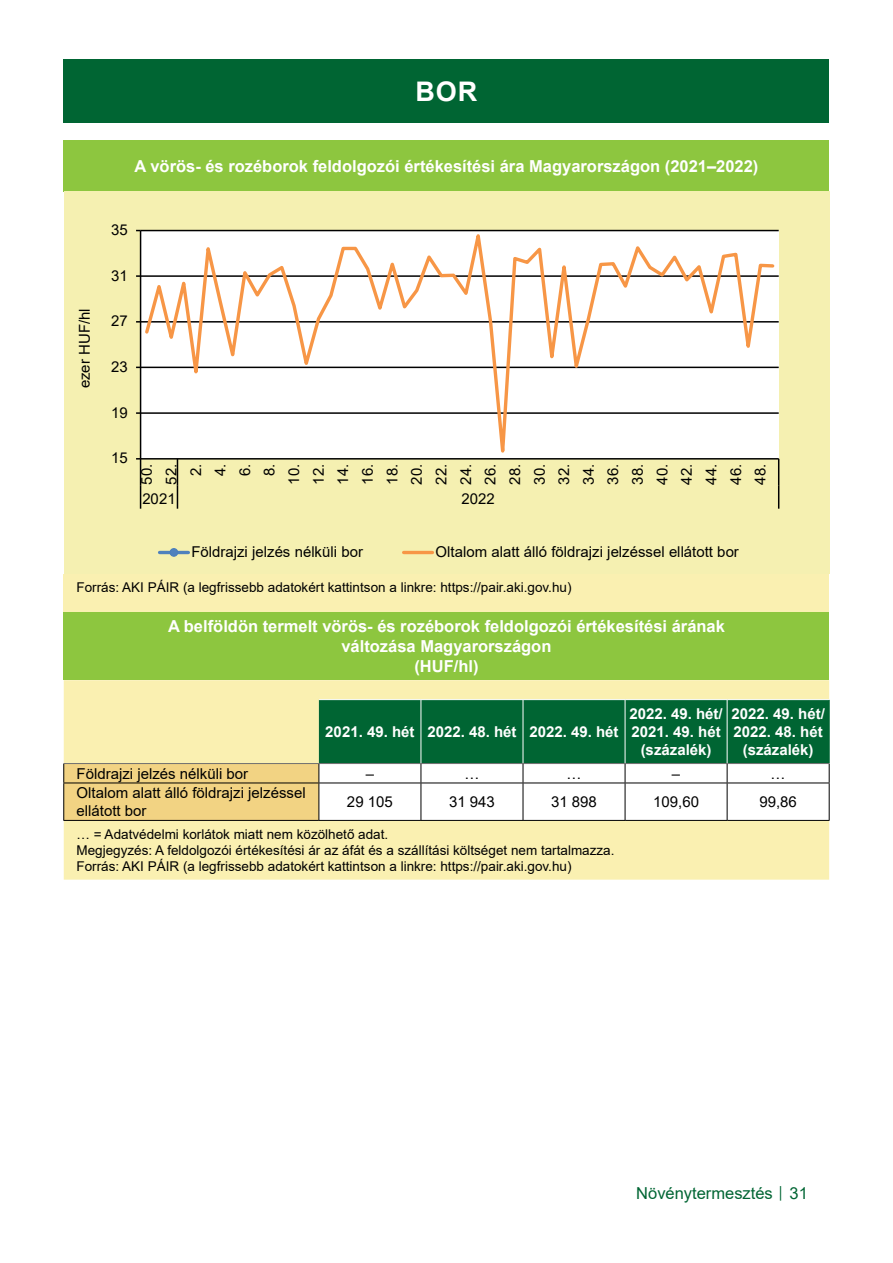
<style>
.page{position:relative;width:893px;height:1263px;background:#fff}
.page>*{position:absolute;margin:0;border:0;box-sizing:border-box;transform-origin:0 0}
.Cím_01_tartalomjegyz{font:700 27px "Arial";color:#fff}
.Tablazat_cime{font:700 16.5px/19.8px "Arial";color:#fff;text-align:center}
.t1{font:16.5px "Arial";color:#006533}
.Tablazat_bal_kategor{font:15px/24.6px "Arial";color:#000}
.Tablazat_fejlece_koz{font:700 15px/18px "Arial";color:#fff;text-align:center}
.Tablazat_kozep_ertek{font:15px "Arial";color:#000}
.Tablazat_forrasa{font:13.5px/16.2px "Arial";color:#000}
.s1{font-size:12px}
</style>
<div class="page">
<div style="left:64px;top:60px;width:765px;height:63px;background:#006533"></div>
<div style="left:64px;top:611px;width:765px;height:69px;background:#8dc63f"></div>
<div style="left:64px;top:680px;width:765px;height:200px;background:#faf0b1"></div>
<hr style="left:319px;top:699px;width:102px;height:1px;background:#fff">
<hr style="left:421px;top:699px;width:102px;height:1px;background:#fff">
<hr style="left:523px;top:699px;width:102px;height:1px;background:#fff">
<hr style="left:625px;top:699px;width:102px;height:1px;background:#fff">
<hr style="left:727px;top:699px;width:102px;height:1px;background:#fff">
<hr style="left:63px;top:820px;width:256px;height:1px;background:#000">
<hr style="left:319px;top:820px;width:102px;height:1px;background:#000">
<hr style="left:421px;top:820px;width:102px;height:1px;background:#000">
<hr style="left:523px;top:820px;width:102px;height:1px;background:#000">
<hr style="left:625px;top:820px;width:102px;height:1px;background:#000">
<hr style="left:727px;top:820px;width:102px;height:1px;background:#000">
<svg style="left:63px;top:700px;width:767px;height:120px"></svg>
<hr style="left:63px;top:783px;width:256px;height:1px;background:#000">
<div style="left:64px;top:140px;width:765px;height:51px;background:#8dc63f"></div>
<div style="left:64px;top:574px;width:765px;height:37px;background:#faf0b1"></div>
<div style="left:64px;top:191px;width:765px;height:383px;background:#f5f0b1"></div>
<hr style="left:141px;top:412px;width:638px;height:2px;background:#000">
<hr style="left:141px;top:367px;width:638px;height:1px;background:#000">
<hr style="left:141px;top:321px;width:638px;height:2px;background:#000">
<hr style="left:141px;top:275px;width:638px;height:2px;background:#000">
<hr style="left:141px;top:230px;width:638px;height:1px;background:#000">
<hr style="left:140px;top:231px;width:1px;height:228px;background:#000">
<hr style="left:141px;top:458px;width:638px;height:2px;background:#000">
<svg style="left:136px;top:458px;width:5px;height:51px"></svg>
<svg style="left:177px;top:460px;width:1px;height:49px"></svg>
<svg style="left:778px;top:460px;width:1px;height:49px"></svg>
<svg style="left:143px;top:231px;width:633px;height:229px;background:#f6f1ec"></svg>
<hr style="left:160px;top:551px;width:28px;height:3px;background:#4f81bd">
<div style="left:170px;top:549px;width:8px;height:7px;background:#4f81bd;border-radius:50%"></div>
<div style="left:170px;top:548px;width:8px;height:9px;border:1px solid #4a7ebb;border-radius:50%"></div>
<hr style="left:404px;top:551px;width:28px;height:3px;background:#f79646">
<p class="Cím_01_tartalomjegyz" style="left:416px;top:73px;width:63px">BOR</p>
<p class="Tablazat_cime" style="left:135px;top:156px;width:625px">A vörös- és rozéborok feldolgozói értékesítési ára Magyarországon (2021–2022)</p>
<p class="Tablazat_bal_kategor" style="left:111px;top:217px;width:18px">35</p>
<p class="Tablazat_bal_kategor" style="left:72px;top:388px;width:81px;rotate:-90deg">ezer HUF/hl</p>
<p class="Tablazat_bal_kategor" style="left:111px;top:263px;width:18px">31</p>
<p class="Tablazat_bal_kategor" style="left:111px;top:309px;width:18px">27</p>
<p class="Tablazat_bal_kategor" style="left:111px;top:354px;width:18px">23</p>
<p class="Tablazat_bal_kategor" style="left:111px;top:400px;width:18px">19</p>
<p class="Tablazat_bal_kategor" style="left:111px;top:446px;width:18px">15</p>
<p class="Tablazat_bal_kategor" style="left:134px;top:485px;width:22px;text-align:center;rotate:-90deg">50.<br>52.<br>2.<br>4.<br>6.<br>8.<br>10.<br>12.<br>14.<br>16.<br>18.<br>20.<br>22.<br>24.<br>26.<br>28.<br>30.<br>32.<br>34.<br>36.<br>38.<br>40.<br>42.<br>44.<br>46.<br>48.</p>
<p class="Tablazat_bal_kategor" style="left:142px;top:487px;width:35px">2021</p>
<p class="Tablazat_bal_kategor" style="left:461px;top:487px;width:35px">2022</p>
<p class="Tablazat_bal_kategor" style="left:191px;top:539px;width:173px">Földrajzi jelzés nélküli bor</p>
<p class="Tablazat_bal_kategor" style="left:436px;top:539px;width:305px">Oltalom alatt álló földrajzi jelzéssel ellátott bor</p>
<p class="Tablazat_forrasa" style="left:77px;top:579px;width:496px">Forrás: AKI PÁIR (a legfrissebb adatokért kattintson a linkre: https://pair.aki.gov.hu)</p>
<p class="Tablazat_cime" style="left:168px;top:616px;width:558px">A belföldön termelt vörös- és rozéborok feldolgozói értékesítési árának változása Magyarországon<br>(HUF/hl)</p>
<p class="Tablazat_fejlece_koz" style="left:325px;top:723px;width:91px">2021. 49. hét</p>
<p class="Tablazat_fejlece_koz" style="left:427px;top:723px;width:91px">2022. 48. hét</p>
<p class="Tablazat_fejlece_koz" style="left:529px;top:723px;width:91px">2022. 49. hét</p>
<p class="Tablazat_bal_kategor" style="left:77px;top:761px;width:173px">Földrajzi jelzés nélküli bor</p>
<p class="Tablazat_kozep_ertek" style="left:366px;top:763px;width:10px">–</p>
<p class="Tablazat_kozep_ertek" style="left:464px;top:763px;width:16px">…</p>
<p class="Tablazat_kozep_ertek" style="left:566px;top:763px;width:16px">…</p>
<p class="Tablazat_fejlece_koz" style="left:629px;top:705px;width:95px">2022. 49. hét/<br>2021. 49. hét (százalék)</p>
<p class="Tablazat_fejlece_koz" style="left:731px;top:705px;width:95px">2022. 49. hét/<br>2022. 48. hét (százalék)</p>
<p class="Tablazat_kozep_ertek" style="left:672px;top:763px;width:10px">–</p>
<p class="Tablazat_kozep_ertek" style="left:771px;top:763px;width:16px">…</p>
<p class="Tablazat_bal_kategor" style="left:77px;top:784px;width:231px;line-height:18px">Oltalom alatt álló földrajzi jelzéssel ellátott bor</p>
<p class="Tablazat_kozep_ertek" style="left:347px;top:791px;width:47px">29 105</p>
<p class="Tablazat_kozep_ertek" style="left:449px;top:791px;width:47px">31 943</p>
<p class="Tablazat_kozep_ertek" style="left:551px;top:791px;width:47px">31 898</p>
<p class="Tablazat_kozep_ertek" style="left:653px;top:791px;width:47px">109,60</p>
<p class="Tablazat_kozep_ertek" style="left:759px;top:791px;width:39px">99,86</p>
<p class="Tablazat_forrasa" style="left:77px;top:826px;width:539px">… = Adatvédelmi korlátok miatt nem közölhető adat.<br>Megjegyzés: A feldolgozói értékesítési ár az áfát és a szállítási költséget nem tartalmazza.<br>Forrás: AKI PÁIR (a legfrissebb adatokért kattintson a linkre: https://pair.aki.gov.hu)</p>
<p class="t1" style="left:636px;top:1182px;width:173px">Növénytermesztés <span class="s1">│</span> 31</p>
</div>
